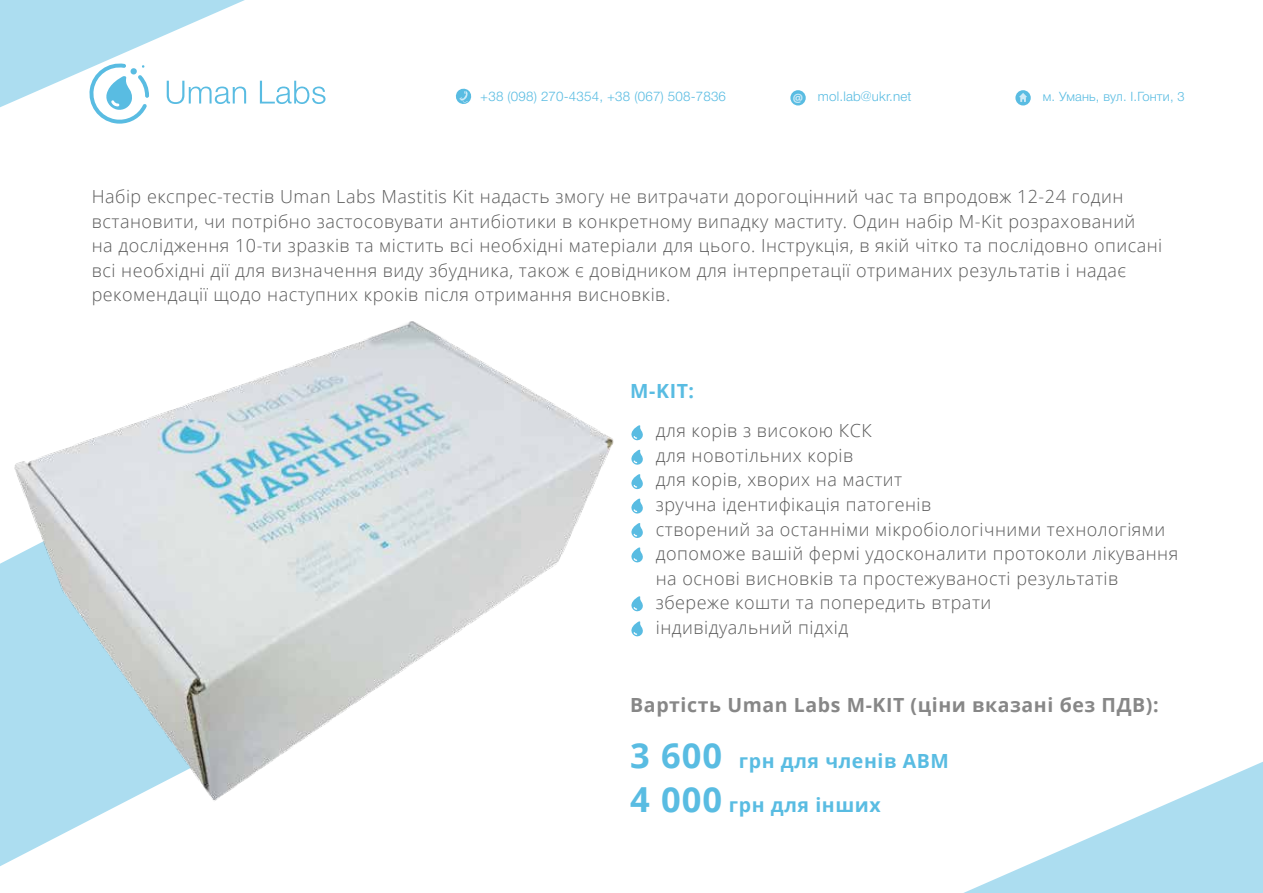
<style>
.page{position:relative;width:1263px;height:893px;background:#fff}
.page>*{position:absolute;margin:0;border:0;box-sizing:border-box;transform-origin:0 0}
.t1{font:700 19.5px "Open Sans";letter-spacing:.03em;color:#878787}
.t2{font:700 19.5px "Open Sans";letter-spacing:.03em;color:#59bce2}
.t3{font:300 18px/24.6px "Open Sans";letter-spacing:.03em;color:#5a5a5a}
.t4{font:300 13.35px "Helvetica Neue Cyr";letter-spacing:.015em;color:#59bce2}
.t5{font:300 12.9px "Helvetica Neue Cyr";letter-spacing:.015em;color:#59bce2}
.s1{font-family:"Open Sans";font-weight:700;font-size:11.55px;color:#cdeaf7}
.s2{font-size:34.5px}
</style>
<div class="page">
<img style="left:1px;top:321px;width:639px;height:545px">
<svg style="left:1px;top:0;width:1030px;height:124px"></svg>
<svg style="left:459px;top:745px;width:804px;height:148px"></svg>
<div style="left:790px;top:90px;width:16px;height:15px;background:#59bce2;border-radius:50%"></div>
<svg style="left:455px;top:88px;width:17px;height:17px"></svg>
<div style="left:1015px;top:90px;width:16px;height:15px;background:#59bce2;border-radius:50%"></div>
<svg style="left:1019px;top:93px;width:8px;height:9px"></svg>
<hr style="left:0;top:0;width:1px;height:893px;background:#5e5e5e">
<svg style="left:631px;top:425px;width:12px;height:16px"></svg>
<svg style="left:631px;top:450px;width:12px;height:15px"></svg>
<svg style="left:631px;top:474px;width:12px;height:16px"></svg>
<svg style="left:631px;top:498px;width:12px;height:16px"></svg>
<svg style="left:631px;top:523px;width:12px;height:15px"></svg>
<svg style="left:631px;top:547px;width:12px;height:16px"></svg>
<svg style="left:631px;top:621px;width:12px;height:16px"></svg>
<svg style="left:631px;top:596px;width:12px;height:16px"></svg>
<p class="t4" style="left:480px;top:89px;width:247px">+38 (098) 270-4354, +38 (067) 508-7836</p>
<p class="t4" style="left:793px;top:89px;width:120px"><span class="s1">@</span> mol.lab@ukr.net</p>
<p class="t5" style="left:1043px;top:89px;width:143px">м. Умань, вул. І.Гонти, 3</p>
<p class="t3" style="left:92px;top:185px;width:1072px">Набір експрес-тестів Uman Labs Mastitis Kit надасть змогу не витрачати дорогоцінний час та впродовж 12-24 годин встановити, чи потрібно застосовувати антибіотики в конкретному випадку маститу. Один набір M-Kit розрахований<br>на дослідження 10-ти зразків та містить всі необхідні матеріали для цього. Інструкція, в якій чітко та послідовно описані всі необхідні дії для визначення виду збудника, також є довідником для інтерпретації отриманих результатів і надає рекомендації щодо наступних кроків після отримання висновків.</p>
<p class="t2" style="left:630px;top:379px;width:65px">M-KIT:</p>
<p class="t3" style="left:656px;top:419px;width:524px">для корів з високою КСК<br>для новотільних корів<br>для корів, хворих на мастит<br>зручна ідентифікація патогенів<br>створений за останніми мікробіологічними технологіями допоможе вашій фермі удосконалити протоколи лікування на основі висновків та простежуваності результатів збереже кошти та попередить втрати<br>індивідуальний підхід</p>
<p class="t1" style="left:630px;top:693px;width:530px">Вартість Uman Labs M-KIT (ціни вказані без ПДВ):</p>
<p class="t2" style="left:630px;top:749px;width:320px"><span class="s2">3 600</span> грн для членів АВМ</p>
<p class="t2" style="left:630px;top:794px;width:252px"><span class="s2">4 000</span> грн для інших</p>
</div>
